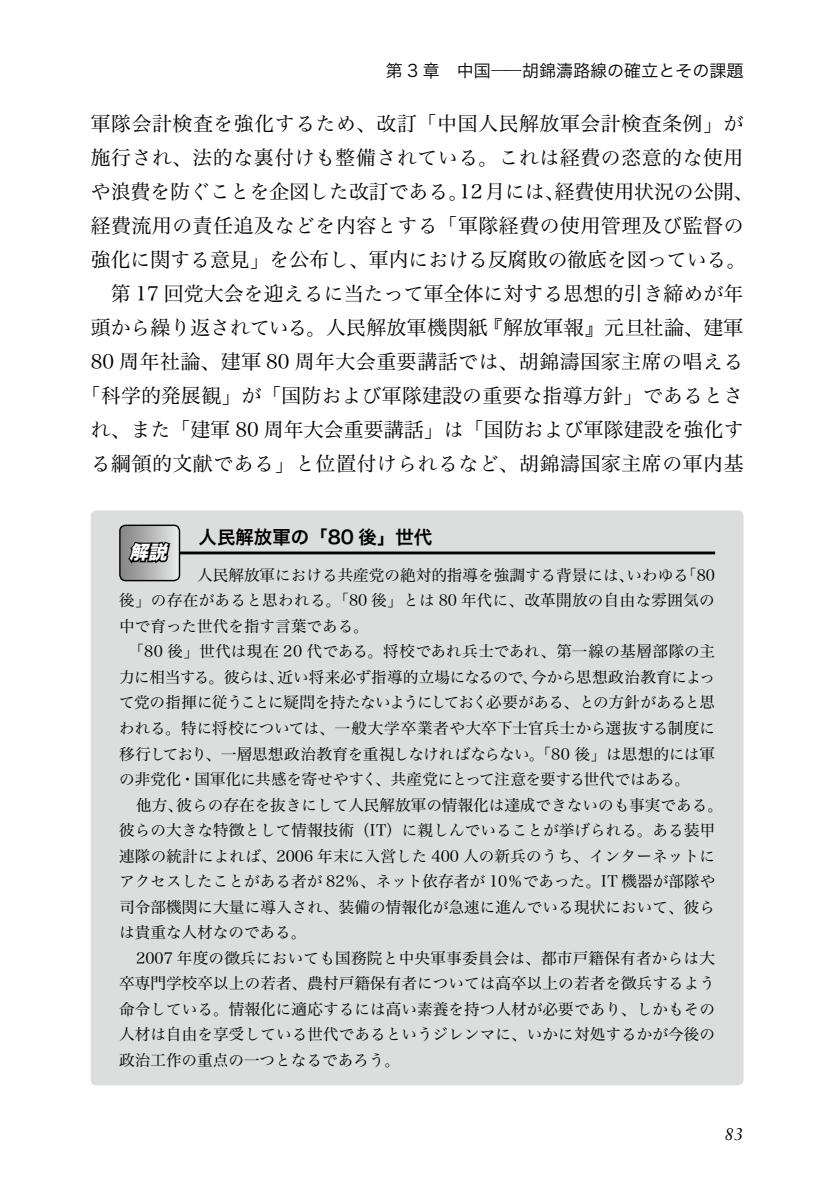
<style>
.page{position:relative;width:840px;height:1191px;background:#fff}
.page>*{position:absolute;margin:0;border:0;box-sizing:border-box;transform-origin:0 0}
.t1{font:19.8px "Hira Min Pro W3";letter-spacing:.01em;color:#000}
.t2{font:19.8px "Hira Min Pro W3";letter-spacing:.03em;color:#000}
.t3{font:18.4px "Hira Kaku Pro W6";color:#000}
.t4{font:italic 18.4px "Hira Kaku Std W8";color:#fff}
.t5{font:17px "Hira Kaku Pro W3";color:#000}
.t6{font:italic 17px "Sabon";color:#000}
.t7{font:15.6px "Hira Min Pro W3";letter-spacing:.005em;color:#000}
.t8{font:15.6px "Hira Min Pro W3";letter-spacing:-.015em;color:#000}
.t9{font:15.6px "Hira Min Pro W3";letter-spacing:-.04em;color:#000}
.t10{font:15.6px "Hira Min Pro W3";letter-spacing:-.025em;color:#000}
</style>
<div class="page">
<div style="left:91px;top:510px;width:652px;height:575px;background:#dcdddd;border-radius:6px"></div>
<hr style="left:176px;top:551px;width:538px;height:3px;background:#000">
<svg style="left:120px;top:525px;width:59px;height:55px"></svg>
<svg style="left:126px;top:526px;width:46px;height:56px;background:#7e7f7f"></svg>
<div style="left:119px;top:524px;width:61px;height:57px;border:1px solid #000;border-radius:6px"></div>
<p class="t5" style="left:386px;top:56px;width:359px">第 3 章　中国――胡錦濤路線の確立とその課題</p>
<p class="t2" style="left:91px;top:107px;width:653px">軍隊会計検査を強化するため、改訂「中国人民解放軍会計検査条例」が</p>
<p class="t2" style="left:91px;top:141px;width:653px">施行され、法的な裏付けも整備されている。これは経費の恣意的な使用</p>
<p class="t1" style="left:91px;top:175px;width:663px">や浪費を防ぐことを企図した改訂である。12月には、経費使用状況の公開、</p>
<p class="t2" style="left:91px;top:209px;width:654px">経費流用の責任追及などを内容とする「軍隊経費の使用管理及び監督の</p>
<p class="t1" style="left:91px;top:243px;width:656px">強化に関する意見」を公布し、軍内における反腐敗の徹底を図っている。</p>
<p class="t1" style="left:111px;top:277px;width:633px">第 17 回党大会を迎えるに当たって軍全体に対する思想的引き締めが年</p>
<p class="t1" style="left:91px;top:311px;width:653px">頭から繰り返されている。人民解放軍機関紙『解放軍報』元旦社論、建軍</p>
<p class="t2" style="left:91px;top:345px;width:653px">80 周年社論、建軍 80 周年大会重要講話では、胡錦濤国家主席の唱える</p>
<p class="t1" style="left:81px;top:379px;width:663px">「科学的発展観」が「国防および軍隊建設の重要な指導方針」であるとさ</p>
<p class="t1" style="left:91px;top:413px;width:654px">れ、また「建軍 80 周年大会重要講話」は「国防および軍隊建設を強化す</p>
<p class="t2" style="left:91px;top:447px;width:654px">る綱領的文献である」と位置付けられるなど、胡錦濤国家主席の軍内基</p>
<p class="t3" style="left:198px;top:520px;width:235px">人民解放軍の「80 後」世代</p>
<p class="t7" style="left:197px;top:561px;width:519px">人民解放軍における共産党の絶対的指導を強調する背景には、いわゆる「80</p>
<p class="t7" style="left:119px;top:587px;width:597px">後」の存在があると思われる。「80 後」とは 80 年代に、改革開放の自由な雰囲気の</p>
<p class="t7" style="left:119px;top:613px;width:251px">中で育った世代を指す言葉である。</p>
<p class="t7" style="left:128px;top:638px;width:588px">「80 後」世代は現在 20 代である。将校であれ兵士であれ、第一線の基層部隊の主</p>
<p class="t8" style="left:119px;top:664px;width:597px">力に相当する。彼らは、近い将来必ず指導的立場になるので、今から思想政治教育によっ</p>
<p class="t9" style="left:119px;top:689px;width:597px">て党の指揮に従うことに疑問を持たないようにしておく必要がある、との方針があると思</p>
<p class="t7" style="left:119px;top:715px;width:597px">われる。特に将校については、一般大学卒業者や大卒下士官兵士から選抜する制度に</p>
<p class="t7" style="left:119px;top:740px;width:597px">移行しており、一層思想政治教育を重視しなければならない。「80 後」は思想的には軍</p>
<p class="t10" style="left:119px;top:766px;width:572px">の非党化・国軍化に共感を寄せやすく、共産党にとって注意を要する世代ではある。</p>
<p class="t7" style="left:136px;top:791px;width:588px">他方、彼らの存在を抜きにして人民解放軍の情報化は達成できないのも事実である。</p>
<p class="t7" style="left:119px;top:817px;width:597px">彼らの大きな特徴として情報技術（IT）に親しんでいることが挙げられる。ある装甲</p>
<p class="t7" style="left:119px;top:842px;width:597px">連隊の統計によれば、2006 年末に入営した 400 人の新兵のうち、インターネットに</p>
<p class="t7" style="left:119px;top:868px;width:597px">アクセスしたことがある者が 82％、ネット依存者が 10％であった。IT 機器が部隊や</p>
<p class="t7" style="left:119px;top:893px;width:597px">司令部機関に大量に導入され、装備の情報化が急速に進んでいる現状において、彼ら</p>
<p class="t7" style="left:119px;top:919px;width:189px">は貴重な人材なのである。</p>
<p class="t7" style="left:136px;top:944px;width:580px">2007 年度の徴兵においても国務院と中央軍事委員会は、都市戸籍保有者からは大</p>
<p class="t7" style="left:119px;top:970px;width:597px">卒専門学校卒以上の若者、農村戸籍保有者については高卒以上の若者を徴兵するよう</p>
<p class="t7" style="left:119px;top:995px;width:597px">命令している。情報化に適応するには高い素養を持つ人材が必要であり、しかもその</p>
<p class="t7" style="left:119px;top:1021px;width:597px">人材は自由を享受している世代であるというジレンマに、いかに対処するかが今後の</p>
<p class="t7" style="left:119px;top:1046px;width:282px">政治工作の重点の一つとなるであろう。</p>
<p class="t4" style="left:129px;top:542px;width:45px">解説</p>
<p class="t6" style="left:724px;top:1124px;width:20px">83</p>
</div>
